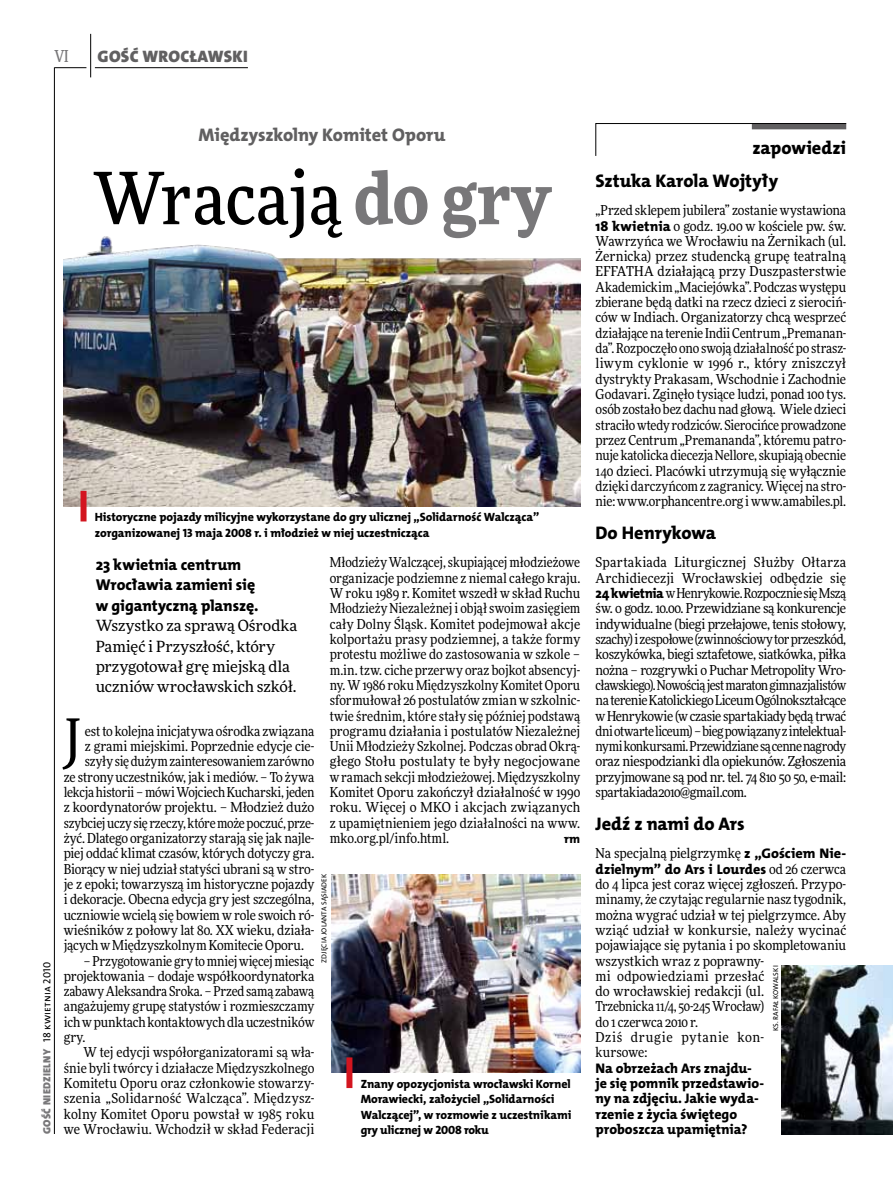
<style>
.page{position:relative;width:893px;height:1191px;background:#fff}
.page>*{position:absolute;margin:0;border:0;box-sizing:border-box;transform-origin:0 0}
.t1{font:500 72px "Freeday Narrow";color:#000}
.t2{font:55.95px "Freeday Narrow News";color:#000}
.t3{font:18.3px "The Mix HP8 Ex Bld";letter-spacing:-.005em;color:#000}
.t4{font:18.3px "The Mix HP8 Ex Bld";color:#616061}
.t5{font:16.65px "The Mix HP9 Blk";letter-spacing:.02em;color:#616061}
.t6{font:500 16.5px "Freeday Narrow";color:#787779;scale:.9 1}
.t7{font:15.75px/20.4px "The Mix HP8 Ex Bld";letter-spacing:-.005em;color:#000}
.t8{font:15.45px/20.4px "Freeday News";letter-spacing:-.01em;color:#000}
.t9{font:13.95px/15.3px "The Mix HP8 Ex Bld";letter-spacing:-.005em;color:#000}
.t10{font:13.65px/15.3px "Freeday Narrow News";letter-spacing:-.005em;color:#000;text-align:justify}
.t11{font:12.3px "The Mix HP8 Ex Bld";color:#000}
.t12{font:12px/15.3px "The Mix HP8 Ex Bld";letter-spacing:-.005em;color:#000}
.t13{font:10.5px "The Mix HP9 Blk";letter-spacing:.025em;color:#787779}
.t14{font:7.2px "The Mix HP5 Plain";letter-spacing:.015em;color:#000}
.s1{font-weight:900;color:#787779}
.s2{font-family:"The Mix HP5 Plain";color:#000}
.s3{font-family:"The Mix HP8 Ex Bld";font-size:13.95px}
.s4{font-family:"Freeday Narrow News";font-size:13.65px}
</style>
<div class="page">
<hr style="left:54px;top:67px;width:1px;height:1067px;background:#000">
<hr style="left:90px;top:34px;width:1px;height:43px;background:#000">
<hr style="left:54px;top:67px;width:32px;height:1px;background:#000">
<hr style="left:95px;top:67px;width:153px;height:1px;background:#000">
<svg style="left:595px;top:123px;width:252px;height:33px"></svg>
<img style="left:64px;top:236px;width:516px;height:270px">
<img style="left:331px;top:874px;width:249px;height:198px">
<img style="left:781px;top:965px;width:112px;height:169px">
<div style="left:81px;top:491px;width:6px;height:30px;background:#d3151f"></div>
<div style="left:346px;top:1057px;width:6px;height:31px;background:#d3151f"></div>
<p class="t6" style="left:54px;top:46px;width:17px">VI</p>
<p class="t5" style="left:98px;top:46px;width:152px">GOŚĆ WROCŁAWSKI</p>
<h3 class="t4" style="left:199px;top:123px;width:248px">Międzyszkolny Komitet Oporu</h3>
<h1 class="t1" style="left:93px;top:154px;width:459px">Wracają <span class="s1">do gry</span></h1>
<p class="t13" style="left:40px;top:1134px;width:173px;rotate:-90deg">GOŚĆ NIEDZIELNY <span class="s2">18 kwietnia 2010</span></p>
<p class="t12" style="left:95px;top:510px;width:446px">Historyczne pojazdy milicyjne wykorzystane do gry ulicznej „Solidarność Walcząca” zorganizowanej 13 maja 2008 r. i młodzież w niej uczestnicząca</p>
<p class="t10" style="left:330px;top:555px;width:252px">Młodzieży Walczącej, skupiającej młodzieżowe organizacje podziemne z niemal całego kraju.<br>W roku 1989 r. Komitet wszedł w skład Ruchu Młodzieży Niezależnej i objął swoim zasięgiem cały Dolny Śląsk. Komitet podejmował akcje kolportażu prasy podziemnej, a także formy protestu możliwe do zastosowania w szkole – m.in. tzw. ciche przerwy oraz bojkot absencyj&shy;ny. W 1986 roku Międzyszkolny Komitet Oporu sformułował 26 postulatów zmian w szkolnic&shy;twie średnim, które stały się później podstawą programu działania i postulatów Niezależnej Unii Młodzieży Szkolnej. Podczas obrad Okrą&shy;głego Stołu postulaty te były negocjowane w ramach sekcji młodzieżowej. Międzyszkolny Komitet Oporu zakończył działalność w 1990 roku. Więcej o MKO i akcjach związanych z upamiętnieniem jego działalności na www. mko.org.pl/info.html.</p>
<p class="t7" style="left:96px;top:554px;width:164px">23 kwietnia centrum<br>Wrocławia zamieni się w gigantyczną planszę.</p>
<p class="t8" style="left:96px;top:615px;width:203px">Wszystko za sprawą Ośrodka<br>Pamięć i Przyszłość, który przygotował grę miejską dla uczniów wrocławskich szkół.</p>
<h2 class="t2" style="left:64px;top:704px;width:19px">J</h2>
<p class="t10" style="left:85px;top:723px;width:231px">est to kolejna inicjatywa ośrodka związana</p>
<p class="t10" style="left:85px;top:738px;width:231px">z grami miejskimi. Poprzednie edycje cie-</p>
<p class="t10" style="left:85px;top:754px;width:231px">szyły się dużym zainteresowaniem zarówno</p>
<p class="t10" style="left:64px;top:769px;width:252px">ze strony uczestników, jak i mediów. – To żywa</p>
<p class="t10" style="left:64px;top:784px;width:252px">lekcja historii – mówi Wojciech Kucharski, jeden</p>
<p class="t10" style="left:64px;top:799px;width:252px">z koordynatorów projektu. – Młodzież dużo</p>
<p class="t10" style="left:64px;top:815px;width:252px">szybciej uczy się rzeczy, które może poczuć, prze-</p>
<p class="t10" style="left:64px;top:830px;width:252px">żyć. Dlatego organizatorzy starają się jak najle-</p>
<p class="t10" style="left:64px;top:845px;width:252px">piej oddać klimat czasów, których dotyczy gra.</p>
<p class="t10" style="left:64px;top:861px;width:252px">Biorący w niej udział statyści ubrani są w stro-</p>
<p class="t10" style="left:64px;top:876px;width:252px">je z epoki; towarzyszą im historyczne pojazdy</p>
<p class="t10" style="left:64px;top:891px;width:252px">i dekoracje. Obecna edycja gry jest szczególna,</p>
<p class="t10" style="left:64px;top:907px;width:252px">uczniowie wcielą się bowiem w role swoich ró-</p>
<p class="t10" style="left:64px;top:922px;width:252px">wieśników z połowy lat 80. XX wieku, działa-</p>
<p class="t10" style="left:64px;top:937px;width:242px">jących w Międzyszkolnym Komitecie Oporu.</p>
<p class="t10" style="left:64px;top:953px;width:252px;text-indent:20px">– Przygotowanie gry to mniej więcej miesiąc projektowania – dodaje współkoordynatorka zabawy Aleksandra Sroka. – Przed samą zabawą angażujemy grupę statystów i rozmieszczamy ich w punktach kontaktowych dla uczestników gry.</p>
<p class="t10" style="left:64px;top:1044px;width:252px;text-indent:20px">W tej edycji współorganizatorami są wła&shy;śnie byli twórcy i działacze Międzyszkolnego Komitetu Oporu oraz członkowie stowarzy&shy;szenia „Solidarność Walcząca”. Międzysz&shy;kolny Komitet Oporu powstał w 1985 roku we Wrocławiu. Wchodził w skład Federacji</p>
<p class="t11" style="left:564px;top:831px;width:18px">rm</p>
<p class="t14" style="left:319px;top:962px;width:90px;rotate:-90deg">Zdjęcia Jolanta Sąsiadek</p>
<p class="t12" style="left:361px;top:1076px;width:212px">Znany opozycjonista wrocławski Kornel Morawiecki, założyciel „Solidarności Walczącej”, w rozmowie z uczestnikami gry ulicznej w 2008 roku</p>
<h3 class="t3" style="left:752px;top:136px;width:95px">zapowiedzi</h3>
<h3 class="t3" style="left:596px;top:169px;width:184px">Sztuka Karola Wojtyły</h3>
<p class="t10" style="left:596px;top:202px;width:252px">„Przed sklepem jubilera” zostanie wystawiona <span class="s3">18 kwietnia</span> o godz. 19.00 w kościele pw. św.<br>Wawrzyńca we Wrocławiu na Żernikach (ul.<br>Żernicka) przez studencką grupę teatralną EFFATHA działającą przy Duszpasterstwie Akademickim „Maciejówka”. Podczas występu zbierane będą datki na rzecz dzieci z sierociń&shy;ców w Indiach. Organizatorzy chcą wesprzeć działające na terenie Indii Centrum „Premanan&shy;da”. Rozpoczęło ono swoją działalność po strasz&shy;liwym cyklonie w 1996 r., który zniszczył dystrykty Prakasam, Wschodnie i Zachodnie Godavari. Zginęło tysiące ludzi, ponad 100 tys. osób zostało bez dachu nad głową. Wiele dzieci straciło wtedy rodziców. Sierocińce prowadzone przez Centrum „Premananda”, któremu patro&shy;nuje katolicka diecezja Nellore, skupiają obecnie 140 dzieci. Placówki utrzymują się wyłącznie dzięki darczyńcom z zagranicy. Więcej na stro&shy;nie: www.orphancentre.org i www.amabiles.pl.</p>
<h3 class="t3" style="left:596px;top:521px;width:122px">Do Henrykowa</h3>
<p class="t10" style="left:596px;top:555px;width:252px">Spartakiada Liturgicznej Służby Ołtarza Archidiecezji Wrocławskiej odbędzie się <span class="s3">24 kwietnia</span> w Henrykowie. Rozpocznie się Mszą św. o godz. 10.00. Przewidziane są konkurencje indywidualne (biegi przełajowe, tenis stołowy, szachy) i zespołowe (zwinnościowy tor przeszkód, koszykówka, biegi sztafetowe, siatkówka, piłka nożna – rozgrywki o Puchar Metropolity Wro&shy;cławskiego). Nowością jest maraton gimnazjalistów na terenie Katolickiego Liceum Ogólnokształcące w Henrykowie (w czasie spartakiady będą trwać dni otwarte liceum) – bieg powiązany z intelektual&shy;nymi konkursami. Przewidziane są cenne nagrody oraz niespodzianki dla opiekunów. Zgłoszenia przyjmowane są pod nr. tel. 74 810 50 50, e-mail: spartakiada2010@gmail.com.</p>
<h3 class="t3" style="left:596px;top:812px;width:151px">Jedź z nami do Ars</h3>
<p class="t10" style="left:596px;top:845px;width:252px">Na specjalną pielgrzymkę <span class="s3">z „Gościem Nie-</span></p>
<p class="t9" style="left:596px;top:861px;width:252px">dzielnym” do Ars i Lourdes <span class="s4">od 26 czerwca</span></p>
<p class="t10" style="left:596px;top:876px;width:252px;text-align:left">do 4 lipca jest coraz więcej zgłoszeń. Przypo&shy;minamy, że czytając regularnie nasz tygodnik, można wygrać udział w tej pielgrzymce. Aby wziąć udział w konkursie, należy wycinać pojawiające się pytania i po skompletowaniu wszystkich wraz z poprawny-<br>mi odpowiedziami przesłać<br>do wrocławskiej redakcji (ul.<br>Trzebnicka 11/4, 50-245 Wrocław)<br>do 1 czerwca 2010 r.<br>Dziś drugie pytanie kon-<br>kursowe:</p>
<p class="t9" style="left:596px;top:1060px;width:170px">Na obrzeżach Ars znajdu&shy;je się pomnik przedstawio&shy;ny na zdjęciu. Jakie wyda&shy;rzenie z życia świętego proboszcza upamiętnia?</p>
<p class="t14" style="left:771px;top:1031px;width:67px;rotate:-90deg">ks. Rafał Kowalski</p>
</div>
